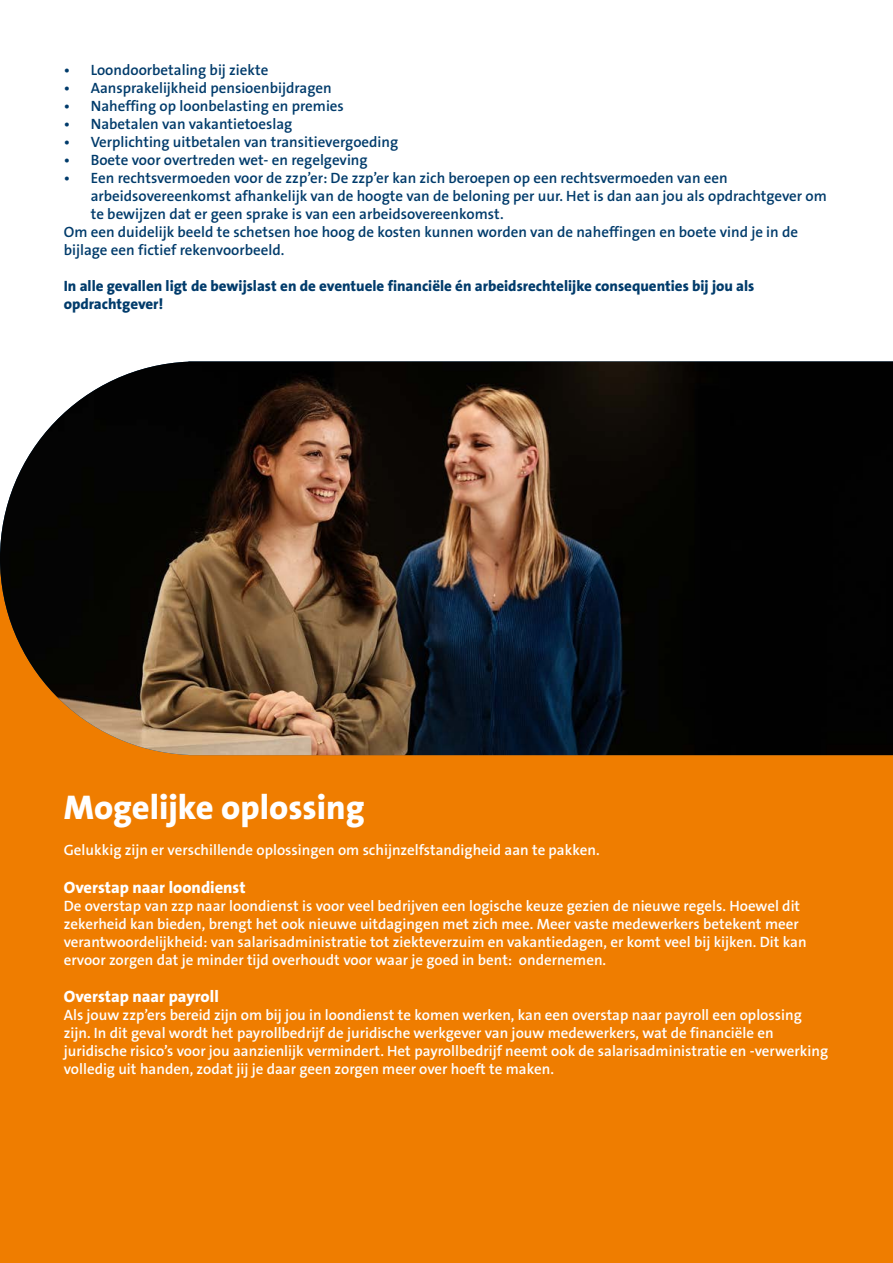
<style>
.page{position:relative;width:893px;height:1263px;background:#fff}
.page>*{position:absolute;margin:0;border:0;box-sizing:border-box;transform-origin:0 0}
.t1{font:800 34.5px "The Sans B8";color:#fff}
.t2{font:800 16.5px "The Sans B8";color:#fff}
.t3{font:600 15px/18px "The Sans B6";color:#fff}
.t4{font:600 15px "The Sans B6";color:#003b6b}
.t5{font:800 15px/18px "The Sans B8";color:#003b6b}
</style>
<div class="page">
<div style="left:0;top:558px;width:893px;height:705px;background:#ef7d00"></div>
<img style="left:0;top:361px;width:893px;height:394px">
<p class="t4" style="left:64px;top:62px;width:206px">• Loondoorbetaling bij ziekte</p>
<p class="t4" style="left:64px;top:80px;width:269px">• Aansprakelijkheid pensioenbijdragen</p>
<p class="t4" style="left:64px;top:98px;width:282px">• Naheffing op loonbelasting en premies</p>
<p class="t4" style="left:64px;top:116px;width:230px">• Nabetalen van vakantietoeslag</p>
<p class="t4" style="left:64px;top:134px;width:336px">• Verplichting uitbetalen van transitievergoeding</p>
<p class="t4" style="left:64px;top:152px;width:305px">• Boete voor overtreden wet- en regelgeving</p>
<p class="t4" style="left:64px;top:170px;width:665px">• Een rechtsvermoeden voor de zzp’er: De zzp’er kan zich beroepen op een rechtsvermoeden van een</p>
<p class="t4" style="left:91px;top:188px;width:738px">arbeidsovereenkomst afhankelijk van de hoogte van de beloning per uur. Het is dan aan jou als opdrachtgever om</p>
<p class="t4" style="left:91px;top:206px;width:414px">te bewijzen dat er geen sprake is van een arbeidsovereenkomst.</p>
<p class="t4" style="left:64px;top:224px;width:736px">Om een duidelijk beeld te schetsen hoe hoog de kosten kunnen worden van de naheffingen en boete vind je in de</p>
<p class="t4" style="left:64px;top:242px;width:222px">bijlage een fictief rekenvoorbeeld.</p>
<p class="t5" style="left:64px;top:277px;width:692px">In alle gevallen ligt de bewijslast en de eventuele financiële én arbeidsrechtelijke consequenties bij jou als opdrachtgever!</p>
<h1 class="t1" style="left:64px;top:789px;width:302px">Mogelijke oplossing</h1>
<p class="t3" style="left:64px;top:841px;width:537px">Gelukkig zijn er verschillende oplossingen om schijnzelfstandigheid aan te pakken.</p>
<p class="t2" style="left:64px;top:878px;width:183px">Overstap naar loondienst</p>
<p class="t3" style="left:64px;top:897px;width:744px">De overstap van zzp naar loondienst is voor veel bedrijven een logische keuze gezien de nieuwe regels. Hoewel dit zekerheid kan bieden, brengt het ook nieuwe uitdagingen met zich mee. Meer vaste medewerkers betekent meer verantwoordelijkheid: van salarisadministratie tot ziekteverzuim en vakantiedagen, er komt veel bij kijken. Dit kan ervoor zorgen dat je minder tijd overhoudt voor waar je goed in bent: ondernemen.</p>
<p class="t2" style="left:64px;top:988px;width:157px">Overstap naar payroll</p>
<p class="t3" style="left:64px;top:1007px;width:766px">Als jouw zzp’ers bereid zijn om bij jou in loondienst te komen werken, kan een overstap naar payroll een oplossing zijn. In dit geval wordt het payrollbedrijf de juridische werkgever van jouw medewerkers, wat de financiële en juridische risico’s voor jou aanzienlijk vermindert. Het payrollbedrijf neemt ook de salarisadministratie en -verwerking volledig uit handen, zodat jij je daar geen zorgen meer over hoeft te maken.</p>
</div>
